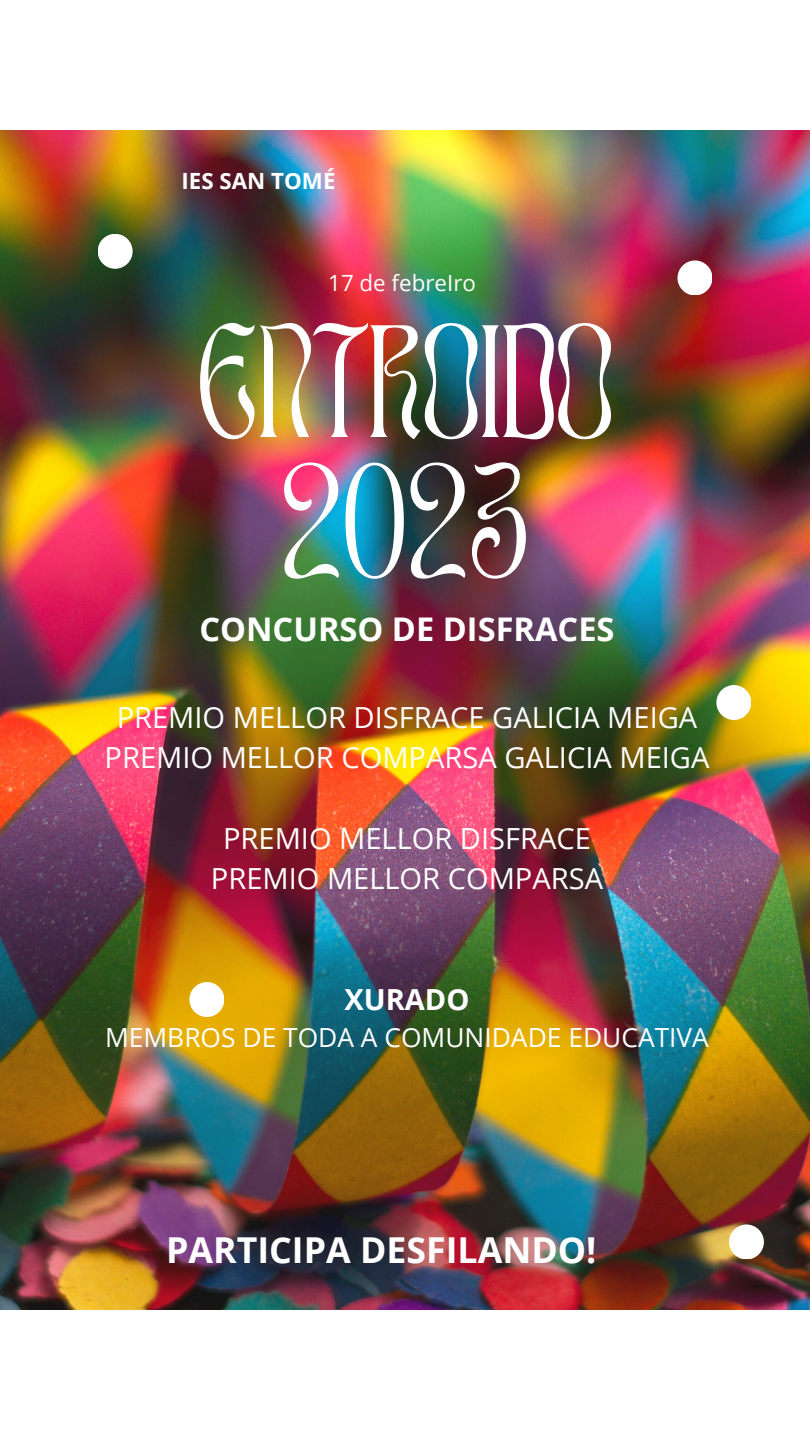
<style>
.page{position:relative;width:810px;height:1440px;background:#fff}
.page>*{position:absolute;margin:0;border:0;box-sizing:border-box;transform-origin:0 0}
.t1{font:111.7px/139.4px "TAN ASTORIA Display";color:#fff;text-align:center}
.t2{font:700 35.7px "Open Sans";color:#fff}
.t3{font:700 32.6px "Open Sans";color:#fff}
.t4{font:29.1px/40.3px "Open Sans";color:#fff;text-align:center}
.t5{font:700 29.1px "Open Sans";color:#fff}
.t6{font:26.3px "Open Sans";color:#fff}
.t7{font:22.4px "Open Sans";color:#fff}
.t8{font:700 22.4px "Open Sans";color:#fff}
</style>
<div class="page">
<img style="left:0;top:130px;width:810px;height:1180px">
<div style="left:189px;top:982px;width:35px;height:35px;background:#fff;border-radius:50%"></div>
<div style="left:677px;top:260px;width:35px;height:35px;background:#fff;border-radius:50%"></div>
<div style="left:716px;top:685px;width:35px;height:35px;background:#fff;border-radius:50%"></div>
<div style="left:98px;top:234px;width:35px;height:35px;background:#fff;border-radius:50%"></div>
<div style="left:729px;top:1225px;width:35px;height:34px;background:#fff;border-radius:50%"></div>
<p class="t8" style="left:182px;top:165px;width:156px">IES SAN TOMÉ</p>
<p class="t7" style="left:328px;top:267px;width:149px">17 de febreIro</p>
<h1 class="t1" style="left:197px;top:333px;width:418px">ENTROIDO<br>2023</h1>
<p class="t3" style="left:199px;top:606px;width:417px">CONCURSO DE DISFRACES</p>
<p class="t4" style="left:105px;top:697px;width:606px">PREMIO MELLOR DISFRACE GALICIA MEIGA<br>PREMIO MELLOR COMPARSA GALICIA MEIGA</p>
<p class="t4" style="left:211px;top:817px;width:394px">PREMIO MELLOR DISFRACE<br>PREMIO MELLOR COMPARSA</p>
<p class="t5" style="left:344px;top:979px;width:127px">XURADO</p>
<p class="t6" style="left:105px;top:1019px;width:605px">MEMBROS DE TODA A COMUNIDADE EDUCATIVA</p>
<p class="t2" style="left:166px;top:1225px;width:432px">PARTICIPA DESFILANDO!</p>
</div>
